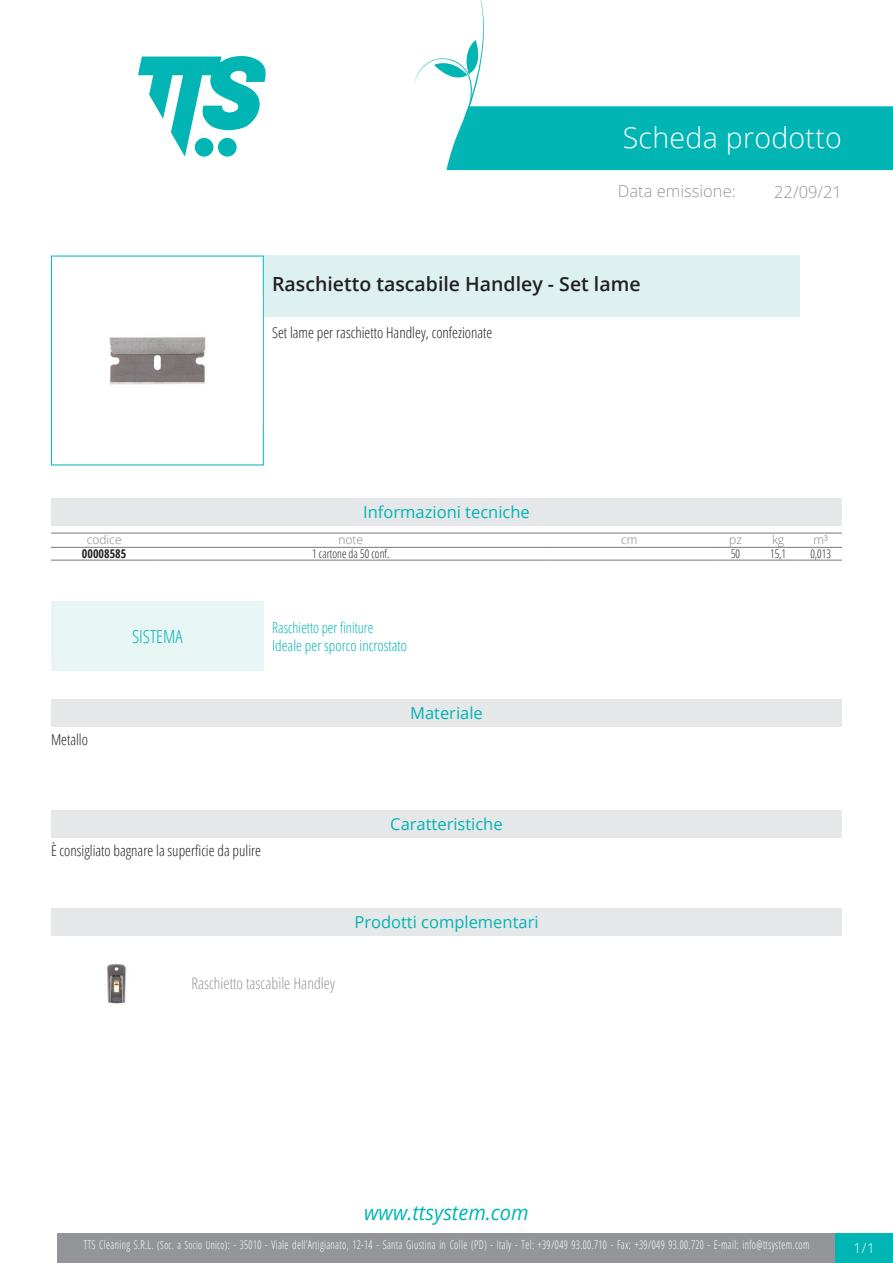
<style>
.page{position:relative;width:893px;height:1263px;background:#fff}
.page>*{position:absolute;margin:0;border:0;box-sizing:border-box;transform-origin:0 0}
.Titolo1{font:300 28.5px "Open Sans";letter-spacing:.01em;color:#fff}
.t1{font:italic 20.85px "Open Sans";color:#00b5b3;scale:.96 1}
.Nome{font:600 19.5px "Open Sans";color:#231f20}
.Titolo15{font:300 18px "Open Sans Condensed";color:#00b5b3}
.Titolo2{font:300 16.5px "Open Sans";color:#939598}
.Titolo4{font:16.5px "Open Sans";color:#00b5b3}
.Titolo3{font:16.5px "Open Sans";color:#00b5b3}
.Titolo10{font:16.5px "Open Sans";color:#00b5b3}
.Titolo16{font:16.5px "Open Sans";color:#00b5b3}
.Nome-2{font:300 15.75px "Open Sans Condensed";color:#939598}
.Descrizione{font:300 15px "Open Sans Condensed";color:#231f20}
.CaratteristicheTecni{font:300 15px "Open Sans Condensed";color:#231f20}
.IdealePer{font:300 15px "Open Sans Condensed";color:#00b5b3}
.DefinizioneSistema{font:300 15px "Open Sans Condensed";color:#00b5b3;scale:.95 1}
.Materiale{font:300 15px "Open Sans Condensed";color:#231f20}
.t2{font:300 13.5px "Open Sans";color:#fff}
.t3{font:300 12px "Open Sans Condensed";letter-spacing:.035em;color:#fff;scale:.85 1}
.TabTecnica_Corpo{font:300 12px "Open Sans Condensed";color:#231f20;scale:.95 1}
.TabTecnica_Intestazi{font:300 12px "Open Sans";color:#808285}
.TabTecnica_Codice{font:700 12px "Open Sans Condensed";color:#231f20}
.s1{font-size:11.25px}
</style>
<div class="page">
<svg style="left:138px;top:56px;width:128px;height:101px"></svg>
<div style="left:57px;top:1233px;width:779px;height:30px;background:#939598"></div>
<div style="left:836px;top:1233px;width:57px;height:30px;background:#00b5b3"></div>
<svg style="left:415px;top:0;width:478px;height:170px"></svg>
<div style="left:51px;top:256px;width:213px;height:209px;border:1px solid #00b5b3"></div>
<img style="left:52px;top:297px;width:211px;height:127px">
<div style="left:264px;top:256px;width:535px;height:61px;background:#ddf1f0"></div>
<div style="left:51px;top:498px;width:791px;height:28px;background:#e6e7e9"></div>
<hr style="left:51px;top:533px;width:106px;height:1px;background:#76787b">
<hr style="left:51px;top:547px;width:106px;height:1px;background:#76787b">
<hr style="left:157px;top:533px;width:387px;height:1px;background:#76787b">
<hr style="left:157px;top:547px;width:387px;height:1px;background:#76787b">
<hr style="left:544px;top:533px;width:170px;height:1px;background:#76787b">
<hr style="left:544px;top:547px;width:170px;height:1px;background:#76787b">
<hr style="left:714px;top:533px;width:43px;height:1px;background:#76787b">
<hr style="left:714px;top:547px;width:43px;height:1px;background:#76787b">
<hr style="left:757px;top:533px;width:42px;height:1px;background:#76787b">
<hr style="left:757px;top:547px;width:42px;height:1px;background:#76787b">
<hr style="left:799px;top:533px;width:43px;height:1px;background:#76787b">
<hr style="left:799px;top:547px;width:43px;height:1px;background:#76787b">
<hr style="left:51px;top:560px;width:106px;height:1px;background:#76787b">
<hr style="left:157px;top:560px;width:387px;height:1px;background:#76787b">
<hr style="left:544px;top:560px;width:170px;height:1px;background:#76787b">
<hr style="left:714px;top:560px;width:43px;height:1px;background:#76787b">
<hr style="left:757px;top:560px;width:42px;height:1px;background:#76787b">
<hr style="left:799px;top:560px;width:43px;height:1px;background:#76787b">
<div style="left:51px;top:601px;width:213px;height:69px;background:#e8f5f5"></div>
<div style="left:51px;top:699px;width:791px;height:28px;background:#e6e7e9"></div>
<div style="left:51px;top:810px;width:791px;height:27px;background:#e6e7e9"></div>
<div style="left:51px;top:908px;width:791px;height:28px;background:#e6e7e9"></div>
<img style="left:106px;top:964px;width:21px;height:40px">
<p class="Titolo1" style="left:623px;top:118px;width:221px">Scheda prodotto</p>
<p class="Titolo2" style="left:618px;top:180px;width:119px">Data emissione:</p>
<h3 class="Titolo2" style="left:774px;top:180px;width:69px">22/09/21</h3>
<p class="Nome" style="left:272px;top:270px;width:370px">Raschietto tascabile Handley - Set lame</p>
<p class="Descrizione" style="left:272px;top:322px;width:222px">Set lame per raschietto Handley, confezionate</p>
<p class="Titolo3" style="left:363px;top:501px;width:168px">Informazioni tecniche</p>
<p class="TabTecnica_Intestazi" style="left:87px;top:532px;width:36px">codice</p>
<p class="TabTecnica_Intestazi" style="left:338px;top:532px;width:26px">note</p>
<p class="TabTecnica_Intestazi" style="left:621px;top:532px;width:18px">cm</p>
<p class="TabTecnica_Intestazi" style="left:729px;top:532px;width:14px">pz</p>
<p class="TabTecnica_Intestazi" style="left:772px;top:532px;width:14px">kg</p>
<p class="TabTecnica_Intestazi" style="left:813px;top:532px;width:16px">m³</p>
<p class="TabTecnica_Codice" style="left:82px;top:546px;width:46px">00008585</p>
<p class="TabTecnica_Corpo" style="left:312px;top:546px;width:83px">1 cartone da 50 conf.</p>
<p class="TabTecnica_Corpo" style="left:731px;top:546px;width:11px">50</p>
<p class="TabTecnica_Corpo" style="left:770px;top:546px;width:18px">15,1</p>
<p class="TabTecnica_Corpo" style="left:810px;top:546px;width:23px">0,013</p>
<p class="Materiale" style="left:51px;top:730px;width:38px">Metallo</p>
<p class="Titolo15" style="left:132px;top:624px;width:52px">SISTEMA</p>
<p class="DefinizioneSistema" style="left:272px;top:617px;width:108px">Raschietto per finiture</p>
<p class="IdealePer" style="left:272px;top:635px;width:136px">Ideale per sporco incrostato</p>
<p class="Titolo16" style="left:410px;top:702px;width:74px">Materiale</p>
<p class="CaratteristicheTecni" style="left:51px;top:840px;width:212px">È consigliato bagnare la superficie da pulire</p>
<p class="Titolo10" style="left:390px;top:813px;width:114px">Caratteristiche</p>
<p class="Titolo4" style="left:354px;top:911px;width:186px">Prodotti complementari</p>
<p class="Nome-2" style="left:191px;top:973px;width:145px">Raschietto tascabile Handley</p>
<h2 class="t1" style="left:364px;top:1198px;width:173px">www.ttsystem.com</h2>
<p class="t3" style="left:84px;top:1236px;width:855px">TTS Cleaning S.R.L. <span class="s1">(Soc. a Socio Unico)</span>: - 35010 - Viale dell’Artigianato, 12-14 - Santa Giustina in Colle (PD) - Italy - Tel: +39/049 93.00.710 - Fax: +39/049 93.00.720 - E-mail: info@ttsystem.com</p>
<p class="t2" style="left:854px;top:1239px;width:23px">1/1</p>
</div>
